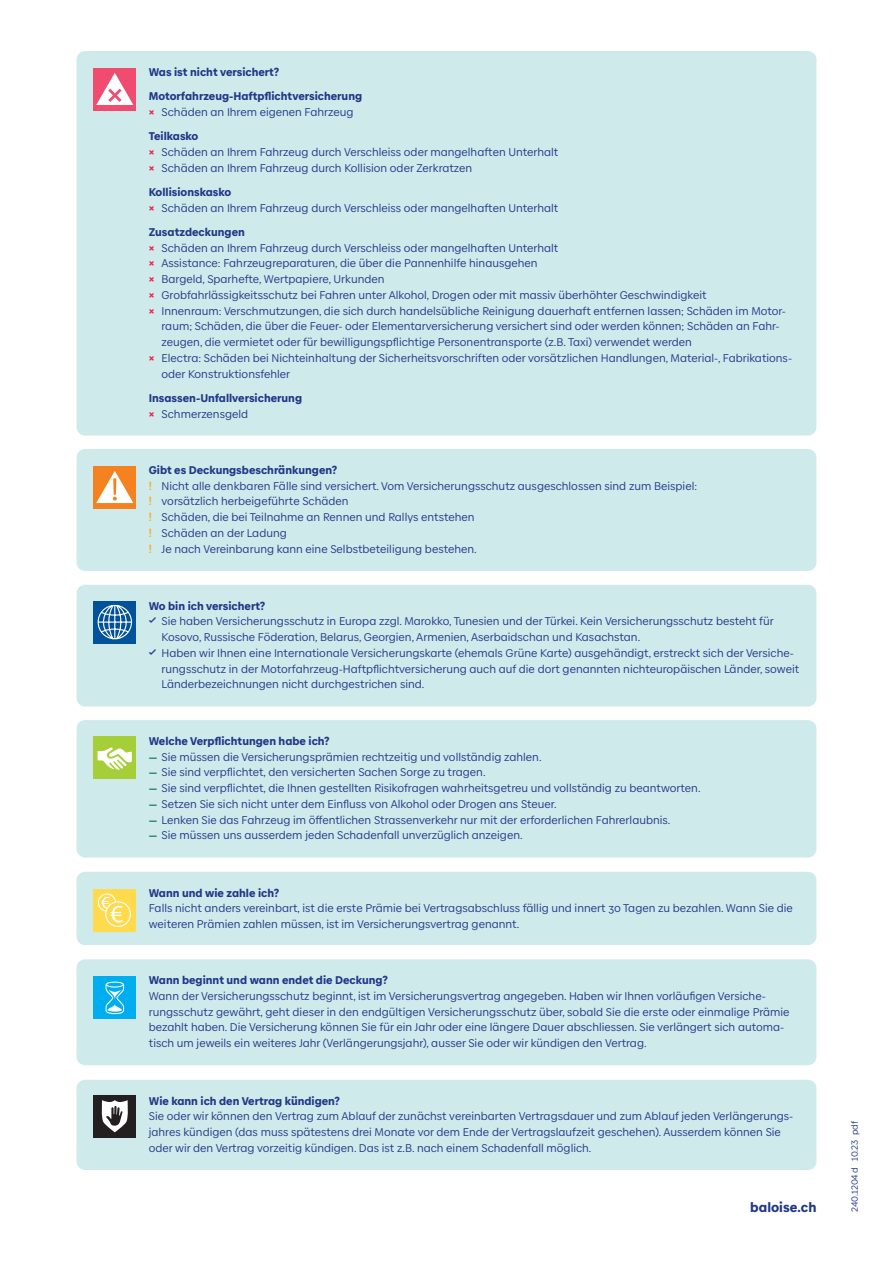
<style>
.page{position:relative;width:893px;height:1263px;background:#fff}
.page>*{position:absolute;margin:0;border:0;box-sizing:border-box;transform-origin:0 0}
.t1{font:900 13.5px "Baloise Create Text";color:#223888}
.t2{font:11.25px/15.8px "Baloise Create Text";color:#223888}
.t3{font:900 11.25px/24.3px "Baloise Create Text";color:#223888}
.t4{font:9px "Baloise Create Text";color:#223888}
.s1{font-weight:700;color:#ed1a40}
.s2{font-weight:900}
.s3{font-weight:400}
.s4{font-weight:700;color:#faad19}
.s5{font-weight:700}
.s6{font-weight:700;color:#057166}
</style>
<div class="page">
<div style="left:77px;top:51px;width:739px;height:385px;background:#ceeaeb;border-radius:9px"></div>
<div style="left:94px;top:68px;width:42px;height:42px;background:#f04c6f"></div>
<svg style="left:96px;top:73px;width:37px;height:32px"></svg>
<div style="left:77px;top:449px;width:739px;height:122px;background:#ceeaeb;border-radius:9px"></div>
<div style="left:94px;top:466px;width:42px;height:42px;background:#f58220"></div>
<svg style="left:96px;top:471px;width:37px;height:32px"></svg>
<div style="left:77px;top:585px;width:739px;height:121px;background:#ceeaeb;border-radius:9px"></div>
<div style="left:94px;top:601px;width:42px;height:42px;background:#01529a"></div>
<svg style="left:97px;top:604px;width:35px;height:36px"></svg>
<div style="left:77px;top:720px;width:739px;height:137px;background:#ceeaeb;border-radius:9px"></div>
<div style="left:94px;top:736px;width:42px;height:43px;background:#a6ce39"></div>
<svg style="left:98px;top:747px;width:34px;height:23px"></svg>
<div style="left:77px;top:872px;width:739px;height:73px;background:#ceeaeb;border-radius:9px"></div>
<div style="left:94px;top:889px;width:42px;height:42px;background:#ffda4d"></div>
<div style="left:98px;top:893px;width:18px;height:19px;border:1px solid #fff;border-radius:50%"></div>
<svg style="left:106px;top:902px;width:24px;height:24px"></svg>
<div style="left:105px;top:901px;width:26px;height:26px;border:1px solid #fff;border-radius:50%"></div>
<svg style="left:101px;top:897px;width:22px;height:25px"></svg>
<div style="left:77px;top:959px;width:739px;height:106px;background:#ceeaeb;border-radius:9px"></div>
<div style="left:94px;top:976px;width:42px;height:43px;background:#00aeef"></div>
<svg style="left:106px;top:982px;width:18px;height:32px"></svg>
<div style="left:77px;top:1080px;width:739px;height:90px;background:#ceeaeb;border-radius:9px"></div>
<div style="left:94px;top:1095px;width:42px;height:42px;background:#231f20"></div>
<svg style="left:101px;top:1100px;width:27px;height:32px"></svg>
<p class="t3" style="left:149px;top:59px;width:215px">Was ist nicht versichert?<br>Motorfahrzeug-Haftpflichtversicherung</p>
<p class="t2" style="left:149px;top:100px;width:206px;line-height:24.3px"><span class="s1">×</span> Schäden an Ihrem eigenen Fahrzeug<br><span class="s2">Teilkasko</span></p>
<p class="t2" style="left:149px;top:144px;width:411px"><span class="s1">×</span> Schäden an Ihrem Fahrzeug durch Verschleiss oder mangelhaften Unterhalt <span class="s1">×</span> Schäden an Ihrem Fahrzeug durch Kollision oder Zerkratzen</p>
<p class="t2" style="left:149px;top:184px;width:411px"><span class="s2">Kollisionskasko<br></span><span class="s1">×</span> Schäden an Ihrem Fahrzeug durch Verschleiss oder mangelhaften Unterhalt</p>
<p class="t3" style="left:149px;top:220px;width:98px">Zusatzdeckungen</p>
<p class="t2" style="left:149px;top:240px;width:411px"><span class="s1">×</span> Schäden an Ihrem Fahrzeug durch Verschleiss oder mangelhaften Unterhalt</p>
<p class="t2" style="left:149px;top:255px;width:390px"><span class="s1">×</span> Assistance: Fahrzeugreparaturen, die über die Pannenhilfe hinausgehen</p>
<p class="t2" style="left:149px;top:271px;width:237px"><span class="s1">×</span> Bargeld, Sparhefte, Wertpapiere, Urkunden</p>
<p class="t2" style="left:149px;top:287px;width:559px"><span class="s1">×</span> Grobfahrlässigkeitsschutz bei Fahren unter Alkohol, Drogen oder mit massiv überhöhter Geschwindigkeit</p>
<p class="t2" style="left:149px;top:303px;width:639px"><span class="s1">×</span> Innenraum: Verschmutzungen, die sich durch handelsübliche Reinigung dauerhaft entfernen lassen; Schäden im Motor-</p>
<p class="t2" style="left:162px;top:318px;width:619px">raum; Schäden, die über die Feuer- oder Elementarversicherung versichert sind oder werden können; Schäden an Fahr-</p>
<p class="t2" style="left:162px;top:334px;width:532px">zeugen, die vermietet oder für bewilligungspflichtige Personentransporte (z.B. Taxi) verwendet werden</p>
<p class="t2" style="left:149px;top:350px;width:645px"><span class="s1">×</span> Electra: Schäden bei Nichteinhaltung der Sicherheitsvorschriften oder vorsätzlichen Handlungen, Material-, Fabrikations-</p>
<p class="t2" style="left:162px;top:366px;width:130px">oder Konstruktionsfehler</p>
<p class="t3" style="left:149px;top:390px;width:155px;line-height:15.8px">Insassen-Unfallversicherung <span class="s1">×</span> <span class="s3">Schmerzensgeld</span></p>
<p class="t2" style="left:149px;top:462px;width:550px"><span class="s2">Gibt es Deckungsbeschränkungen?<br></span><span class="s4">!</span> Nicht alle denkbaren Fälle sind versichert. Vom Versicherungsschutz ausgeschlossen sind zum Beispiel: <span class="s4">!</span> vorsätzlich herbeigeführte Schäden<br><span class="s4">!</span> Schäden, die bei Teilnahme an Rennen und Rallys entstehen<br><span class="s4">!</span> Schäden an der Ladung<br><span class="s4">!</span> Je nach Vereinbarung kann eine Selbstbeteiligung bestehen.</p>
<p class="t3" style="left:149px;top:593px;width:118px">Wo bin ich versichert?</p>
<p class="t2" style="left:162px;top:613px;width:614px;text-indent:-13px"><span class="s5">✓</span> Sie haben Versicherungsschutz in Europa zzgl. Marokko, Tunesien und der Türkei. Kein Versicherungsschutz besteht für<br>Kosovo, Russische Föderation, Belarus, Georgien, Armenien, Aserbaidschan und Kasachstan.</p>
<p class="t2" style="left:162px;top:645px;width:639px;text-indent:-13px"><span class="s5">✓</span> Haben wir Ihnen eine Internationale Versicherungskarte (ehemals Grüne Karte) ausgehändigt, erstreckt sich der Versiche&shy;rungsschutz in der Motorfahrzeug-Haftpflichtversicherung auch auf die dort genannten nichteuropäischen Länder, soweit<br>Länderbezeichnungen nicht durchgestrichen sind.</p>
<p class="t3" style="left:149px;top:728px;width:182px">Welche Verpflichtungen habe ich?</p>
<p class="t2" style="left:149px;top:749px;width:394px"><span class="s6">—</span> Sie müssen die Versicherungsprämien rechtzeitig und vollständig zahlen.</p>
<p class="t2" style="left:149px;top:764px;width:338px"><span class="s6">—</span> Sie sind verpflichtet, den versicherten Sachen Sorge zu tragen.</p>
<p class="t2" style="left:149px;top:780px;width:553px"><span class="s6">—</span> Sie sind verpflichtet, die Ihnen gestellten Risikofragen wahrheitsgetreu und vollständig zu beantworten.</p>
<p class="t2" style="left:149px;top:796px;width:409px"><span class="s6">—</span> Setzen Sie sich nicht unter dem Einfluss von Alkohol oder Drogen ans Steuer.</p>
<p class="t2" style="left:149px;top:812px;width:523px"><span class="s6">—</span> Lenken Sie das Fahrzeug im öffentlichen Strassenverkehr nur mit der erforderlichen Fahrerlaubnis.</p>
<p class="t2" style="left:149px;top:827px;width:375px"><span class="s6">—</span> Sie müssen uns ausserdem jeden Schadenfall unverzüglich anzeigen.</p>
<p class="t3" style="left:149px;top:880px;width:132px">Wann und wie zahle ich?</p>
<p class="t2" style="left:149px;top:900px;width:646px">Falls nicht anders vereinbart, ist die erste Prämie bei Vertragsabschluss fällig und innert 30 Tagen zu bezahlen. Wann Sie die weiteren Prämien zahlen müssen, ist im Versicherungsvertrag genannt.</p>
<p class="t3" style="left:149px;top:968px;width:240px">Wann beginnt und wann endet die Deckung?</p>
<p class="t2" style="left:149px;top:988px;width:642px">Wann der Versicherungsschutz beginnt, ist im Versicherungsvertrag angegeben. Haben wir Ihnen vorläufigen Versiche&shy;rungsschutz gewährt, geht dieser in den endgültigen Versicherungsschutz über, sobald Sie die erste oder einmalige Prämie bezahlt haben. Die Versicherung können Sie für ein Jahr oder eine längere Dauer abschliessen. Sie verlängert sich automa&shy;tisch um jeweils ein weiteres Jahr (Verlängerungsjahr), ausser Sie oder wir kündigen den Vertrag.</p>
<p class="t3" style="left:149px;top:1088px;width:193px">Wie kann ich den Vertrag kündigen?</p>
<p class="t2" style="left:149px;top:1108px;width:646px">Sie oder wir können den Vertrag zum Ablauf der zunächst vereinbarten Vertragsdauer und zum Ablauf jeden Verlängerungs&shy;jahres kündigen (das muss spätestens drei Monate vor dem Ende der Vertragslaufzeit geschehen). Ausserdem können Sie oder wir den Vertrag vorzeitig kündigen. Das ist z.B. nach einem Schadenfall möglich.</p>
<p class="t1" style="left:750px;top:1198px;width:68px">baloise.ch</p>
<p class="t4" style="left:849px;top:1212px;width:93px;rotate:-90deg">240.1204d 10.23 pdf</p>
</div>
